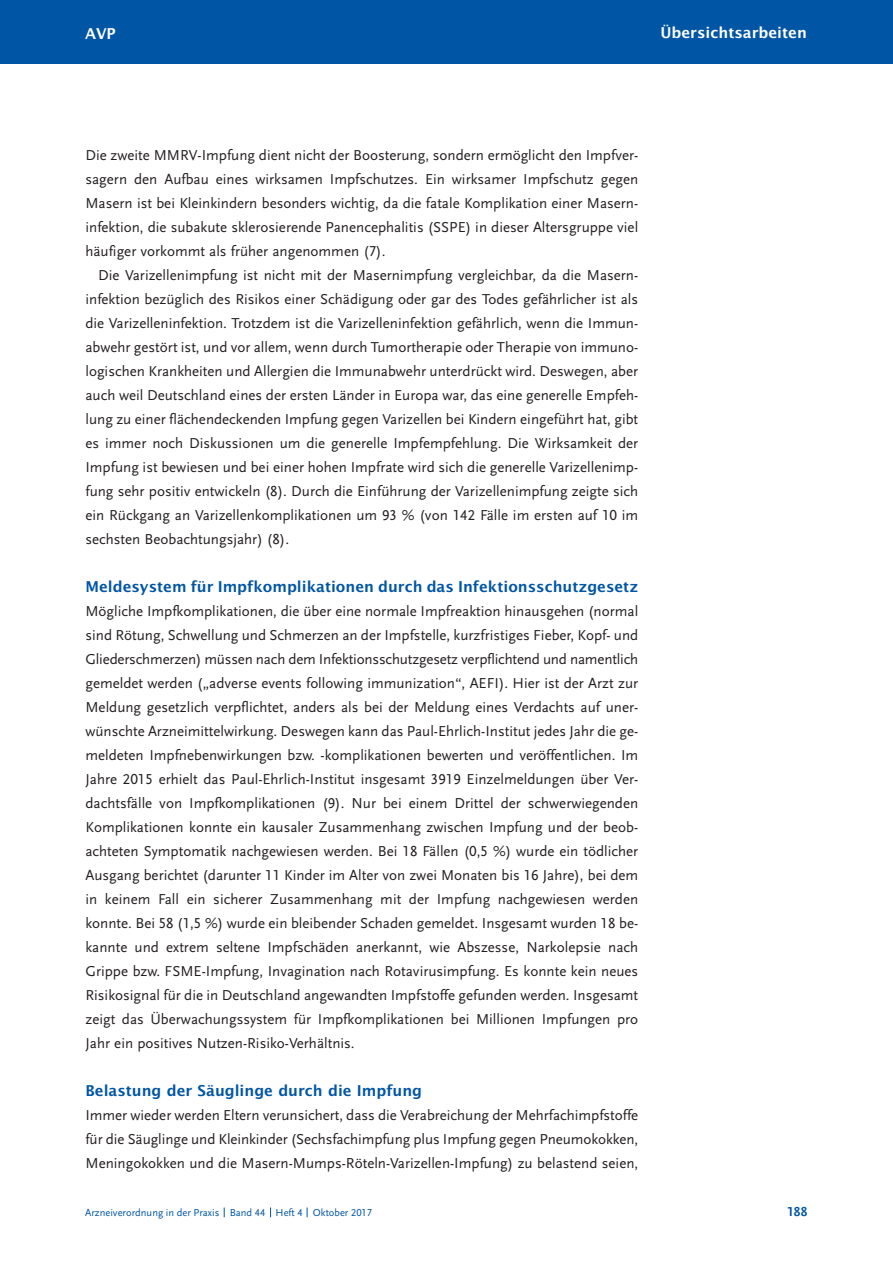
<style>
.page{position:relative;width:893px;height:1263px;background:#fff}
.page>*{position:absolute;margin:0;border:0;box-sizing:border-box;transform-origin:0 0}
.t1{font:15px/24px "Scala Sans LF";color:#231f20;text-align:justify}
.t2{font:600 15px "Lucida Sans";color:#0155a5}
.t3{font:600 15px "Lucida Sans";color:#fff}
.t4{font:700 13.5px "Scala Sans LF";color:#0155a5}
.t5{font:10.5px "Scala Sans LF";color:#0155a5}
</style>
<div class="page">
<div style="left:0;top:0;width:892px;height:64px;background:#0155a5"></div>
<p class="t3" style="left:85px;top:25px;width:32px">AVP</p>
<p class="t3" style="left:660px;top:24px;width:148px">Übersichtsarbeiten</p>
<p class="t1" style="left:85px;top:143px;width:554px">die zweite MMrV-impfung dient nicht der boosterung, sondern ermöglicht den impfver&shy;sagern den aufbau eines wirksamen impfschutzes. Ein wirksamer impfschutz gegen Masern ist bei Kleinkindern besonders wichtig, da die fatale Komplikation einer Masern&shy;infektion, die subakute sklerosierende Panencephalitis (ssPE) in dieser altersgruppe viel häufiger vorkommt als früher angenommen (7).</p>
<p class="t1" style="left:85px;top:263px;width:554px;text-indent:13px">die Varizellenimpfung ist nicht mit der Masernimpfung vergleichbar, da die Masern&shy;infektion bezüglich des risikos einer schädigung oder gar des todes gefährlicher ist als die Varizelleninfektion. trotzdem ist die Varizelleninfektion gefährlich, wenn die immun&shy;abwehr gestört ist, und vor allem, wenn durch tumortherapie oder therapie von immuno&shy;logischen Krankheiten und allergien die immunabwehr unterdrückt wird. deswegen, aber auch weil deutschland eines der ersten länder in Europa war, das eine generelle Empfeh&shy;lung zu einer flächendeckenden impfung gegen Varizellen bei Kindern eingeführt hat, gibt es immer noch diskussionen um die generelle impfempfehlung. die Wirksamkeit der impfung ist bewiesen und bei einer hohen impfrate wird sich die generelle Varizellenimp&shy;fung sehr positiv entwickeln (8). durch die Einführung der Varizellenimpfung zeigte sich ein rückgang an Varizellenkomplikationen um 93 % (von 142 Fälle im ersten auf 10 im sechsten beobachtungsjahr) (8).</p>
<p class="t2" style="left:85px;top:578px;width:554px">Meldesystem für Impfkomplikationen durch das Infektionsschutzgesetz</p>
<p class="t1" style="left:85px;top:599px;width:554px">Mögliche impfkomplikationen, die über eine normale impfreaktion hinausgehen (normal sind rötung, schwellung und schmerzen an der impfstelle, kurzfristiges Fieber, Kopf- und Gliederschmerzen) müssen nach dem infektionsschutzgesetz verpflichtend und namentlich gemeldet werden („adverse events following immunization“, aEFi). hier ist der arzt zur Meldung gesetzlich verpflichtet, anders als bei der Meldung eines Verdachts auf uner&shy;wünschte arzneimittelwirkung. deswegen kann das Paul-Ehrlich-institut jedes Jahr die ge&shy;meldeten impfnebenwirkungen bzw. -komplikationen bewerten und veröffentlichen. im Jahre 2015 erhielt das Paul-Ehrlich-institut insgesamt 3919 Einzelmeldungen über Ver&shy;dachtsfälle von impfkomplikationen (9). nur bei einem drittel der schwerwiegenden Komplikationen konnte ein kausaler Zusammenhang zwischen impfung und der beob&shy;achteten symptomatik nachgewiesen werden. bei 18 Fällen (0,5 %) wurde ein tödlicher ausgang berichtet (darunter 11 Kinder im alter von zwei Monaten bis 16 Jahre), bei dem in keinem Fall ein sicherer Zusammenhang mit der impfung nachgewiesen werden konnte. bei 58 (1,5 %) wurde ein bleibender schaden gemeldet. insgesamt wurden 18 be&shy;kannte und extrem seltene impfschäden anerkannt, wie abszesse, narkolepsie nach Grippe bzw. FsME-impfung, invagination nach rotavirusimpfung. Es konnte kein neues risikosignal für die in deutschland angewandten impfstoffe gefunden werden. insgesamt zeigt das Überwachungssystem für impfkomplikationen bei Millionen impfungen pro Jahr ein positives nutzen-risiko-Verhältnis.</p>
<p class="t2" style="left:85px;top:1082px;width:338px">Belastung der Säuglinge durch die Impfung</p>
<p class="t1" style="left:85px;top:1103px;width:554px">immer wieder werden Eltern verunsichert, dass die Verabreichung der Mehrfachimpfstoffe für die säuglinge und Kleinkinder (sechsfachimpfung plus impfung gegen Pneumokokken, Meningokokken und die Masern-Mumps-röteln-Varizellen-impfung) zu belastend seien,</p>
<p class="t5" style="left:85px;top:1207px;width:288px">arzneiverordnung in der Praxis band 44 heft 4 oktober 2017</p>
<p class="t4" style="left:787px;top:1204px;width:22px">188</p>
</div>
